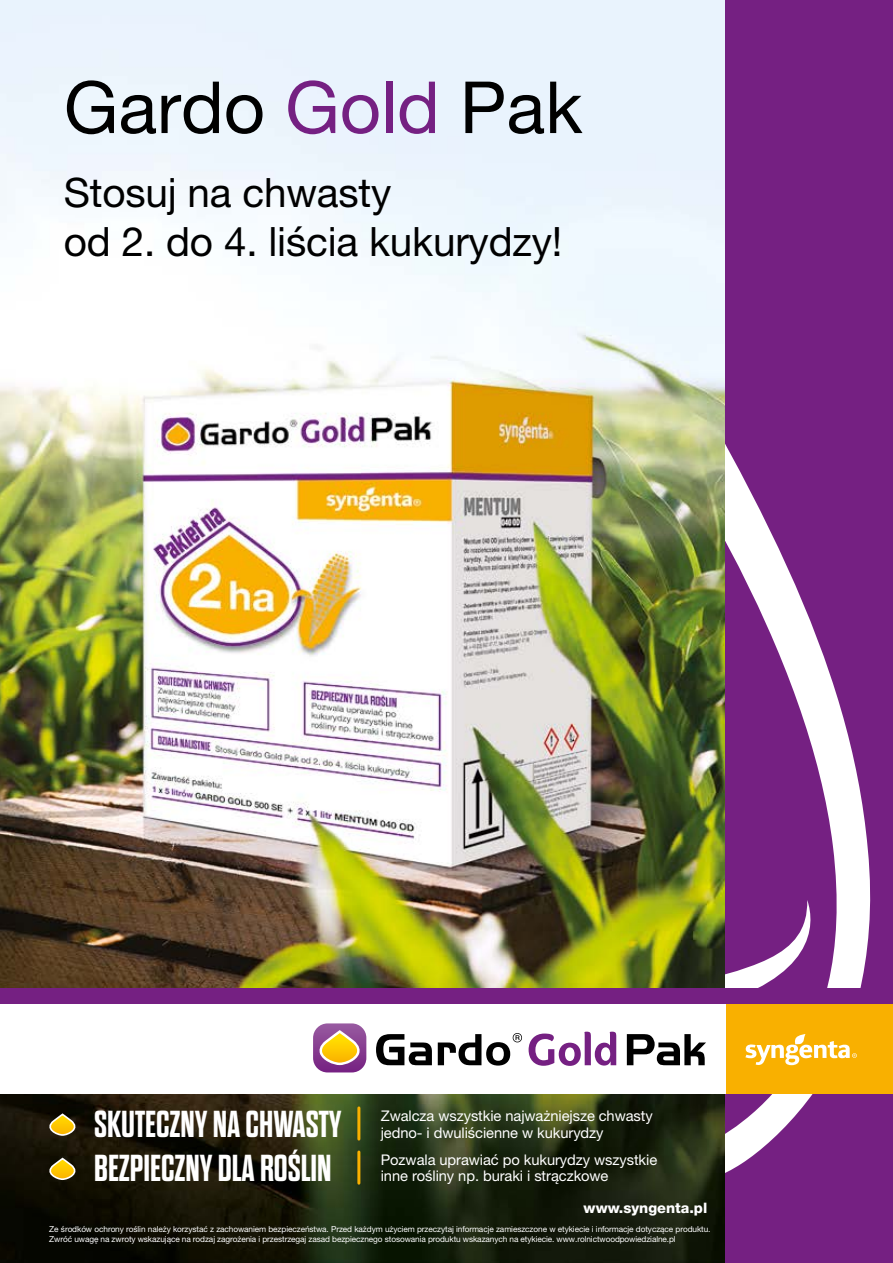
<style>
.page{position:relative;width:893px;height:1263px;background:#fff}
.page>*{position:absolute;margin:0;border:0;box-sizing:border-box;transform-origin:0 0}
.t1{font:72px "Helvetica Neue LT Pro";color:#000}
.t2{font:40.5px/48.6px "Helvetica Neue LT Pro";letter-spacing:-.005em;color:#000}
.t3{font:700 37.5px/44.2px "Dharma Gothic E";color:#fff}
.t4{font:14.7px/16.5px "Helvetica Neue LT Pro";letter-spacing:-.005em;color:#fff}
.t5{font:800 14.4px "Helvetica Neue LT Pro";color:#fff}
.t6{font:8.25px/9.9px "Helvetica Neue LT Pro";letter-spacing:-.01em;color:#fff}
.s1{color:#752082}
</style>
<div class="page">
<img style="left:0;top:0;width:725px;height:1263px">
<div style="left:725px;top:0;width:168px;height:1263px;background:#752082"></div>
<svg style="left:725px;top:444px;width:146px;height:729px"></svg>
<div style="left:725px;top:1004px;width:168px;height:90px;background:#f9b000"></div>
<div style="left:0;top:1004px;width:725px;height:90px;background:#fff"></div>
<svg style="left:376px;top:1034px;width:56px;height:31px"></svg>
<svg style="left:438px;top:1033px;width:84px;height:32px"></svg>
<svg style="left:529px;top:1032px;width:87px;height:34px"></svg>
<svg style="left:313px;top:1023px;width:53px;height:49px;background:#bb847d"></svg>
<svg style="left:627px;top:1034px;width:79px;height:31px"></svg>
<div style="left:0;top:988px;width:893px;height:16px;background:#752082"></div>
<svg style="left:745px;top:1034px;width:112px;height:31px"></svg>
<svg style="left:42px;top:1114px;width:39px;height:22px"></svg>
<svg style="left:42px;top:1158px;width:39px;height:23px"></svg>
<hr style="left:357px;top:1108px;width:3px;height:31px;background:#f9b000">
<hr style="left:357px;top:1152px;width:3px;height:31px;background:#f9b000">
<h1 class="t1" style="left:64px;top:64px;width:520px">Gardo <span class="s1">Gold</span> Pak</h1>
<h2 class="t2" style="left:64px;top:168px;width:500px">Stosuj na chwasty<br>od 2. do 4. liścia kukurydzy!</h2>
<h3 class="t3" style="left:94px;top:1102px;width:249px">SKUTECZNY NA CHWASTY<br>BEZPIECZNY DLA ROŚLIN</h3>
<h3 class="t4" style="left:381px;top:1107px;width:274px">Zwalcza wszystkie najważniejsze chwasty jedno- i dwuliścienne w kukurydzy</h3>
<h3 class="t4" style="left:381px;top:1151px;width:278px">Pozwala uprawiać po kukurydzy wszystkie inne rośliny np. buraki i strączkowe</h3>
<h3 class="t5" style="left:584px;top:1199px;width:125px">www.syngenta.pl</h3>
<p class="t6" style="left:49px;top:1224px;width:663px">Ze środków ochrony roślin należy korzystać z zachowaniem bezpieczeństwa. Przed każdym użyciem przeczytaj informacje zamieszczone w etykiecie i informacje dotyczące produktu.<br>Zwróć uwagę na zwroty wskazujące na rodzaj zagrożenia i przestrzegaj zasad bezpiecznego stosowania produktu wskazanych na etykiecie. www.rolnictwoodpowiedzialne.pl</p>
</div>
